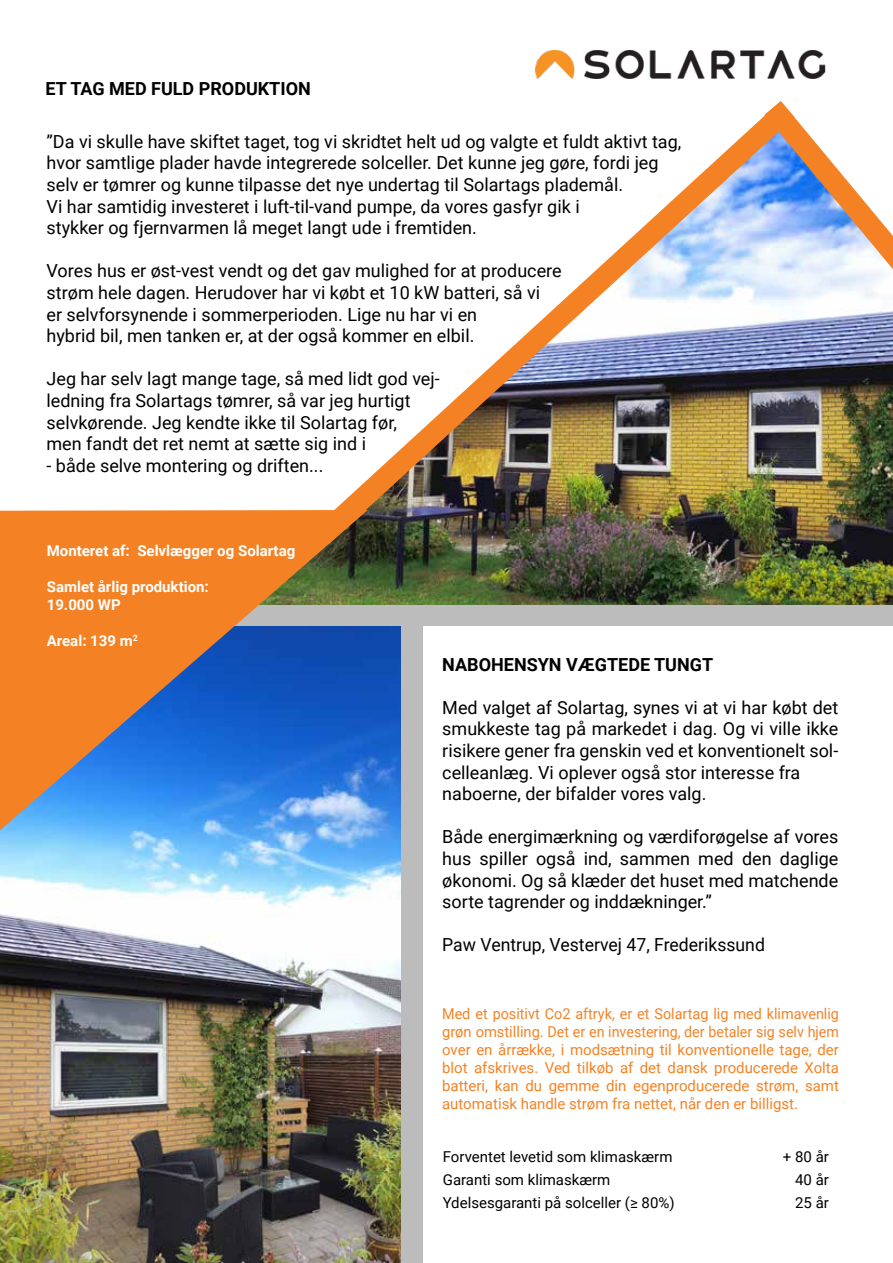
<style>
.page{position:relative;width:893px;height:1263px;background:#fff}
.page>*{position:absolute;margin:0;border:0;box-sizing:border-box;transform-origin:0 0}
.t1{font:18px/21.6px "Roboto";color:#000}
.t2{font:700 18px "Roboto";color:#000}
.t3{font:15px/18px "Roboto";color:#f48224;text-align:justify;scale:.96 1}
.t4{font:15px "Roboto";color:#000}
.t5{font:700 15px/18px "Roboto";color:#fff}
</style>
<div class="page">
<img style="left:0;top:625px;width:402px;height:638px">
<img style="left:368px;top:269px;width:525px;height:336px">
<div style="left:0;top:605px;width:893px;height:20px;background:#bcbcbc"></div>
<img style="left:535px;top:50px;width:291px;height:28px">
<div style="left:402px;top:623px;width:21px;height:640px;background:#bcbcbc"></div>
<img style="left:334px;top:114px;width:461px;height:430px">
<svg style="left:765px;top:101px;width:128px;height:168px"></svg>
<svg style="left:0;top:510px;width:368px;height:320px;background:#927b75"></svg>
<p class="t2" style="left:45px;top:76px;width:267px">ET TAG MED FULD PRODUKTION</p>
<p class="t1" style="left:47px;top:130px;width:636px">”Da vi skulle have skiftet taget, tog vi skridtet helt ud og valgte et fuldt aktivt tag, hvor samtlige plader havde integrerede solceller. Det kunne jeg gøre, fordi jeg selv er tømrer og kunne tilpasse det nye undertag til Solartags plademål.<br>Vi har samtidig investeret i luft-til-vand pumpe, da vores gasfyr gik i<br>stykker og fjernvarmen lå meget langt ude i fremtiden.</p>
<p class="t1" style="left:47px;top:259px;width:517px">Vores hus er øst-vest vendt og det gav mulighed for at producere strøm hele dagen. Herudover har vi købt et 10 kW batteri, så vi<br>er selvforsynende i sommerperioden. Lige nu har vi en<br>hybrid bil, men tanken er, at der også kommer en elbil.</p>
<p class="t1" style="left:47px;top:367px;width:395px">Jeg har selv lagt mange tage, så med lidt god vej&shy;ledning fra Solartags tømrer, så var jeg hurtigt selvkørende. Jeg kendte ikke til Solartag før,<br>men fandt det ret nemt at sætte sig ind i</p>
<p class="t1" style="left:47px;top:454px;width:278px">- både selve montering og driften...</p>
<p class="t5" style="left:47px;top:541px;width:250px">Monteret af: Selvlægger og Solartag</p>
<p class="t5" style="left:47px;top:577px;width:164px">Samlet årlig produktion:<br>19.000 WP</p>
<p class="t5" style="left:47px;top:631px;width:93px">Areal: 139 m<sup>2</sup></p>
<p class="t2" style="left:442px;top:651px;width:272px">NABOHENSYN VÆGTEDE TUNGT</p>
<p class="t1" style="left:442px;top:696px;width:398px">Med valget af Solartag, synes vi at vi har købt det smukkeste tag på markedet i dag. Og vi ville ikke risikere gener fra genskin ved et konventionelt sol&shy;celleanlæg. Vi oplever også stor interesse fra naboerne, der bifalder vores valg.</p>
<p class="t1" style="left:442px;top:825px;width:398px;text-align:justify">Både energimærkning og værdiforøgelse af vores hus spiller også ind, sammen med den daglige økonomi. Og så klæder det huset med matchende sorte tagrender og inddækninger.”</p>
<p class="t1" style="left:442px;top:933px;width:324px">Paw Ventrup, Vestervej 47, Frederikssund</p>
<p class="t3" style="left:442px;top:1004px;width:415px">Med et positivt Co2 aftryk, er et Solartag lig med klimavenlig grøn omstilling. Det er en investering, der betaler sig selv hjem over en årrække, i modsætning til konventionelle tage, der blot afskrives. Ved tilkøb af det dansk producerede Xolta batteri, kan du gemme din egenproducerede strøm, samt automatisk handle strøm fra nettet, når den er billigst.</p>
<p class="t4" style="left:443px;top:1146px;width:231px">Forventet levetid som klimaskærm</p>
<p class="t4" style="left:783px;top:1146px;width:48px">+ 80 år</p>
<p class="t4" style="left:443px;top:1169px;width:169px">Garanti som klimaskærm</p>
<p class="t4" style="left:795px;top:1169px;width:35px">40 år</p>
<p class="t4" style="left:443px;top:1192px;width:233px">Ydelsesgaranti på solceller (≥ 80%)</p>
<p class="t4" style="left:795px;top:1192px;width:35px">25 år</p>
</div>
